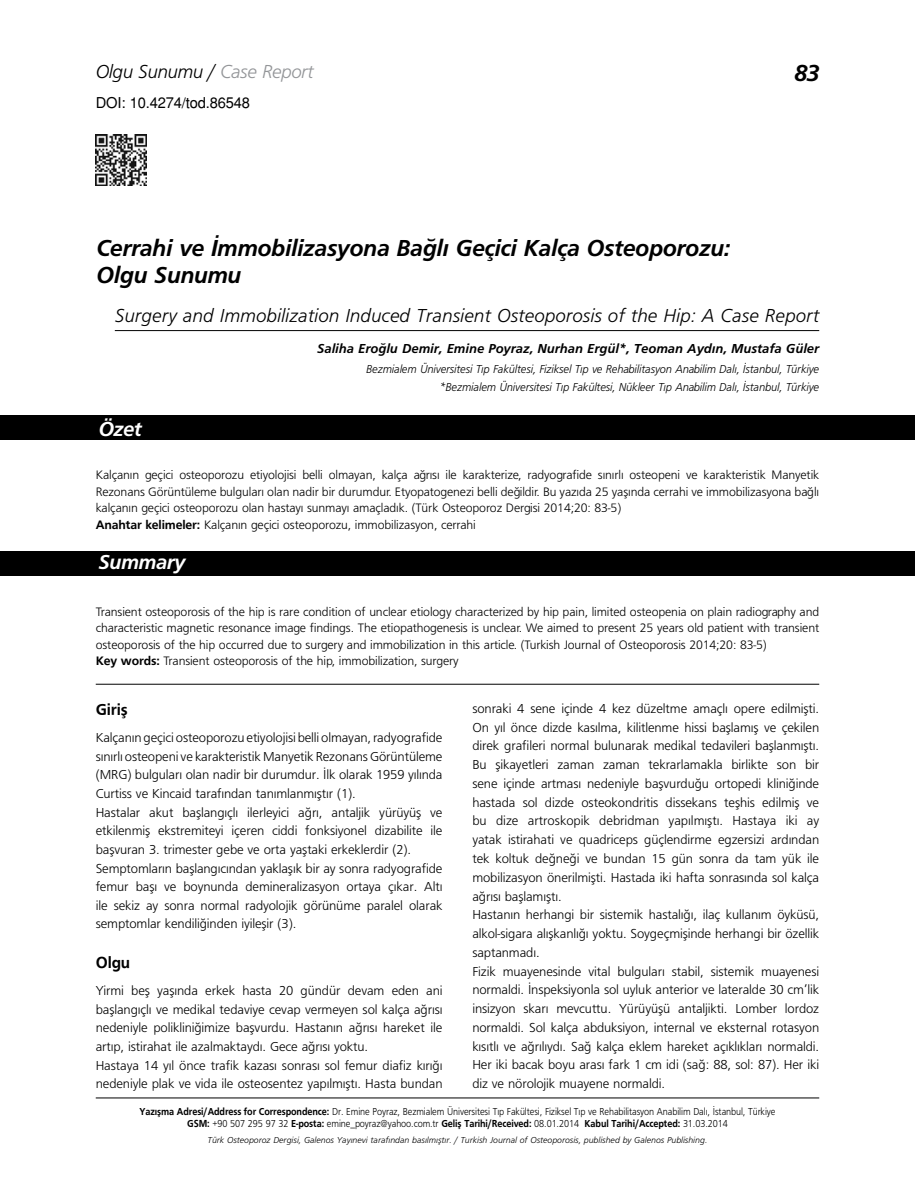
<style>
.page{position:relative;width:915px;height:1191px;background:#fff}
.page>*{position:absolute;margin:0;border:0;box-sizing:border-box;transform-origin:0 0}
.t1{font:24px/27px "Frugal Bold Italic Tr";letter-spacing:-.015em;color:#000}
.t2{font:21px "Frugal Bold Italic Tr";letter-spacing:-.025em;color:#fff}
.t3{font:19.5px "Frugal Italic Tr";color:#000}
.t4{font:19.5px "Frugal Italic Tr";letter-spacing:-.025em;color:#000}
.t5{font:16.5px "Frugal Bold Tr";letter-spacing:-.01em;color:#000}
.t6{font:15px "Helvetica Normal Tr";letter-spacing:-.01em;color:#000}
.t7{font:13.5px/18.8px "Frugal Normal Tr";letter-spacing:-.01em;color:#000}
.t8{font:13.5px "Frugal Bold Italic Tr";color:#000}
.t9{font:12.75px/16.5px "Frugal Normal Tr";letter-spacing:-.01em;color:#000}
.t10{font:12px/17.1px "Frugal Italic Tr";letter-spacing:-.01em;color:#000;text-align:right;scale:.95 1}
.t11{font:10.5px/12px "Frugal Normal Tr";letter-spacing:-.01em;color:#000;text-align:center;scale:.9 1}
.t12{font:9px "Frugal Italic Tr";color:#000}
.s1{color:#939598}
.s2{font-family:"Frugal Bold Tr"}
</style>
<div class="page">
<img style="left:96px;top:135px;width:51px;height:51px">
<div style="left:0;top:551px;width:914px;height:25px;background:#000"></div>
<hr style="left:115px;top:330px;width:704px;height:1px;background:#000">
<div style="left:0;top:415px;width:914px;height:25px;background:#000"></div>
<hr style="left:96px;top:1097px;width:723px;height:1px;background:#000">
<hr style="left:96px;top:684px;width:723px;height:1px;background:#000">
<h3 class="t4" style="left:96px;top:60px;width:219px">Olgu Sunumu / <span class="s1">Case Report</span></h3>
<h1 class="t1" style="left:793px;top:59px;width:27px">83</h1>
<p class="t6" style="left:96px;top:94px;width:156px">DOI: 10.4274/tod.86548</p>
<h1 class="t1" style="left:96px;top:234px;width:635px">Cerrahi ve İmmobilizasyona Bağlı Geçici Kalça Osteoporozu:<br>Olgu Sunumu</h1>
<h3 class="t3" style="left:115px;top:304px;width:705px">Surgery and Immobilization Induced Transient Osteoporosis of the Hip: A Case Report</h3>
<h2 class="t2" style="left:98px;top:417px;width:45px">Özet</h2>
<p class="t8" style="left:317px;top:340px;width:503px">Saliha Eroğlu Demir, Emine Poyraz, Nurhan Ergül*, Teoman Aydın, Mustafa Güler</p>
<p class="t10" style="left:366px;top:361px;width:478px">Bezmialem Üniversitesi Tıp Fakültesi, Fiziksel Tıp ve Rehabilitasyon Anabilim Dalı, İstanbul, Türkiye *Bezmialem Üniversitesi Tıp Fakültesi, Nükleer Tıp Anabilim Dalı, İstanbul, Türkiye</p>
<p class="t9" style="left:96px;top:467px;width:724px">Kalçanın geçici osteoporozu etiyolojisi belli olmayan, kalça ağrısı ile karakterize, radyografide sınırlı osteopeni ve karakteristik Manyetik Rezonans Görüntüleme bulguları olan nadir bir durumdur. Etyopatogenezi belli değildir. Bu yazıda 25 yaşında cerrahi ve immobilizasyona bağlı kalçanın geçici osteoporozu olan hastayı sunmayı amaçladık. (Türk Osteoporoz Dergisi 2014;20: 83-5)<br><span class="s2">Anahtar kelimeler:</span> Kalçanın geçici osteoporozu, immobilizasyon, cerrahi</p>
<h2 class="t2" style="left:98px;top:549px;width:88px">Summary</h2>
<p class="t9" style="left:96px;top:603px;width:724px">Transient osteoporosis of the hip is rare condition of unclear etiology characterized by hip pain, limited osteopenia on plain radiography and characteristic magnetic resonance image findings. The etiopathogenesis is unclear. We aimed to present 25 years old patient with transient osteoporosis of the hip occurred due to surgery and immobilization in this article. (Turkish Journal of Osteoporosis 2014;20: 83-5)<br><span class="s2">Key words:</span> Transient osteoporosis of the hip, immobilization, surgery</p>
<p class="t5" style="left:96px;top:700px;width:34px">Giriş</p>
<p class="t7" style="left:96px;top:728px;width:348px">Kalçanın geçici osteoporozu etiyolojisi belli olmayan, radyografide sınırlı osteopeni ve karakteristik Manyetik Rezonans Görüntüleme (MRG) bulguları olan nadir bir durumdur. İlk olarak 1959 yılında Curtiss ve Kincaid tarafından tanımlanmıştır (1).<br>Hastalar akut başlangıçlı ilerleyici ağrı, antaljik yürüyüş ve etkilenmiş ekstremiteyi içeren ciddi fonksiyonel dizabilite ile başvuran 3. trimester gebe ve orta yaştaki erkeklerdir (2).<br>Semptomların başlangıcından yaklaşık bir ay sonra radyografide femur başı ve boynunda demineralizasyon ortaya çıkar. Altı ile sekiz ay sonra normal radyolojik görünüme paralel olarak semptomlar kendiliğinden iyileşir (3).</p>
<p class="t5" style="left:96px;top:953px;width:36px">Olgu</p>
<p class="t7" style="left:96px;top:981px;width:348px">Yirmi beş yaşında erkek hasta 20 gündür devam eden ani başlangıçlı ve medikal tedaviye cevap vermeyen sol kalça ağrısı nedeniyle polikliniğimize başvurdu. Hastanın ağrısı hareket ile artıp, istirahat ile azalmaktaydı. Gece ağrısı yoktu.<br>Hastaya 14 yıl önce trafik kazası sonrası sol femur diafiz kırığı nedeniyle plak ve vida ile osteosentez yapılmıştı. Hasta bundan</p>
<p class="t7" style="left:472px;top:699px;width:348px">sonraki 4 sene içinde 4 kez düzeltme amaçlı opere edilmişti.<br>On yıl önce dizde kasılma, kilitlenme hissi başlamış ve çekilen direk grafileri normal bulunarak medikal tedavileri başlanmıştı.<br>Bu şikayetleri zaman zaman tekrarlamakla birlikte son bir sene içinde artması nedeniyle başvurduğu ortopedi kliniğinde hastada sol dizde osteokondritis dissekans teşhis edilmiş ve bu dize artroskopik debridman yapılmıştı. Hastaya iki ay yatak istirahati ve quadriceps güçlendirme egzersizi ardından tek koltuk değneği ve bundan 15 gün sonra da tam yük ile mobilizasyon önerilmişti. Hastada iki hafta sonrasında sol kalça ağrısı başlamıştı.<br>Hastanın herhangi bir sistemik hastalığı, ilaç kullanım öyküsü, alkol-sigara alışkanlığı yoktu. Soygeçmişinde herhangi bir özellik saptanmadı.<br>Fizik muayenesinde vital bulguları stabil, sistemik muayenesi normaldi. İnspeksiyonla sol uyluk anterior ve lateralde 30 cm’lik insizyon skarı mevcuttu. Yürüyüşü antaljikti. Lomber lordoz normaldi. Sol kalça abduksiyon, internal ve eksternal rotasyon kısıtlı ve ağrılıydı. Sağ kalça eklem hareket açıklıkları normaldi.<br>Her iki bacak boyu arası fark 1 cm idi (sağ: 88, sol: 87). Her iki diz ve nörolojik muayene normaldi.</p>
<p class="t11" style="left:139px;top:1105px;width:708px"><span class="s2">Yaz›flma Adresi/Address for Correspondence:</span> Dr. Emine Poyraz, Bezmialem Üniversitesi Tıp Fakültesi, Fiziksel Tıp ve Rehabilitasyon Anabilim Dalı, İstanbul, Türkiye<br><span class="s2">GSM:</span> +90 507 295 97 32 <span class="s2">E-posta:</span> emine_poyraz@yahoo.com.tr <span class="s2">Geliş Tarihi/Received:</span> 08.01.2014 <span class="s2">Kabul Tarihi/Accepted:</span> 31.03.2014</p>
<p class="t12" style="left:207px;top:1134px;width:501px">Türk Osteoporoz Dergisi, Galenos Yayınevi taraf›ndan bas›lm›flt›r. / Turkish Journal of Osteoporosis, published by Galenos Publishing.</p>
</div>
